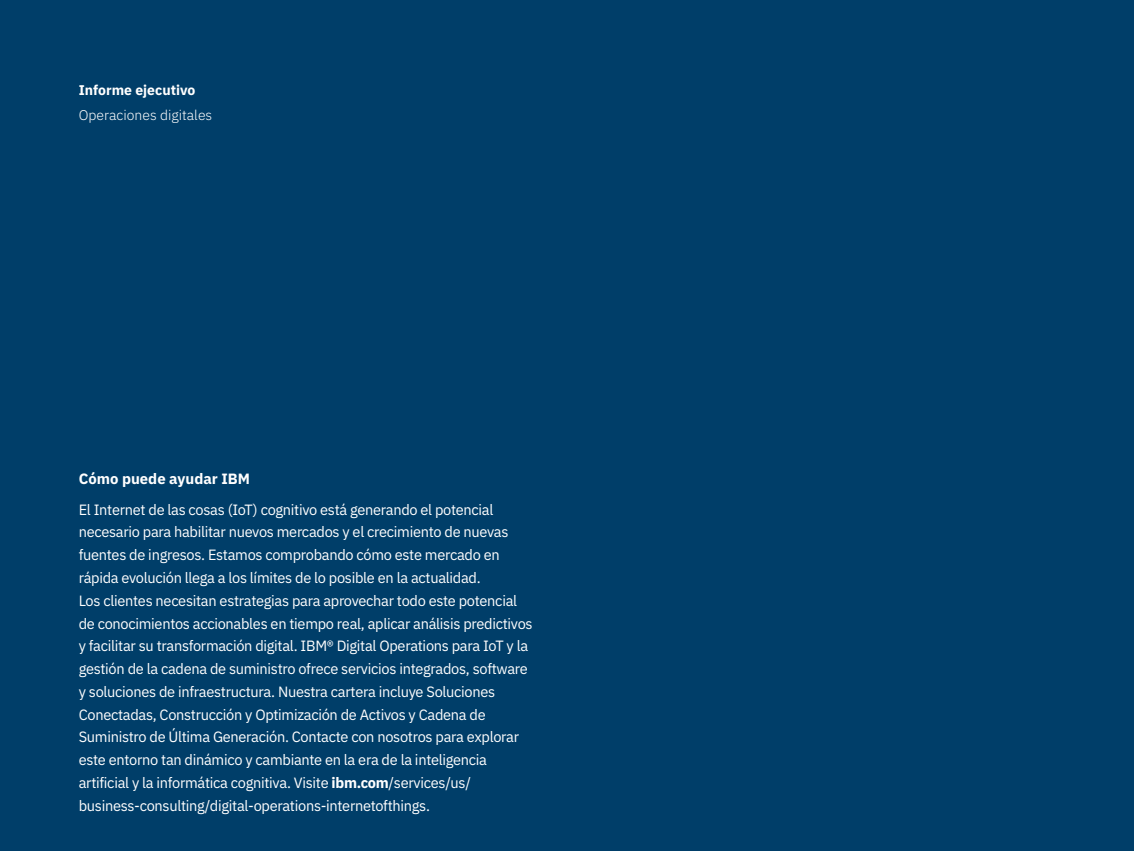
<style>
.page{position:relative;width:1134px;height:851px;background:#fff}
.page>*{position:absolute;margin:0;border:0;box-sizing:border-box;transform-origin:0 0}
.t1{font:14.88px/22.8px "IBM Plex Sans";letter-spacing:-.02em;color:#fff}
.t2{font:700 14.88px "IBM Plex Sans";color:#fff}
.t3{font:300 14px "IBM Plex Sans";color:#fff}
.t4{font:700 14px "IBM Plex Sans";color:#fff}
.s1{font-weight:700}
</style>
<div class="page">
<div style="left:0;top:0;width:1134px;height:850px;background:#003e69"></div>
<p class="t4" style="left:79px;top:79px;width:118px">Informe ejecutivo</p>
<p class="t3" style="left:79px;top:104px;width:135px">Operaciones digitales</p>
<p class="t2" style="left:79px;top:467px;width:173px">Cómo puede ayudar IBM</p>
<p class="t1" style="left:79px;top:497px;width:455px">El Internet de las cosas (IoT) cognitivo está generando el potencial necesario para habilitar nuevos mercados y el crecimiento de nuevas fuentes de ingresos. Estamos comprobando cómo este mercado en rápida evolución llega a los límites de lo posible en la actualidad.<br>Los clientes necesitan estrategias para aprovechar todo este potencial de conocimientos accionables en tiempo real, aplicar análisis predictivos y facilitar su transformación digital. IBM® Digital Operations para IoT y la gestión de la cadena de suministro ofrece servicios integrados, software y soluciones de infraestructura. Nuestra cartera incluye Soluciones Conectadas, Construcción y Optimización de Activos y Cadena de Suministro de Última Generación. Contacte con nosotros para explorar este entorno tan dinámico y cambiante en la era de la inteligencia artificial y la informática cognitiva. Visite <span class="s1">ibm.com</span>/services/us/ business-consulting/digital-operations-internetofthings.</p>
</div>
